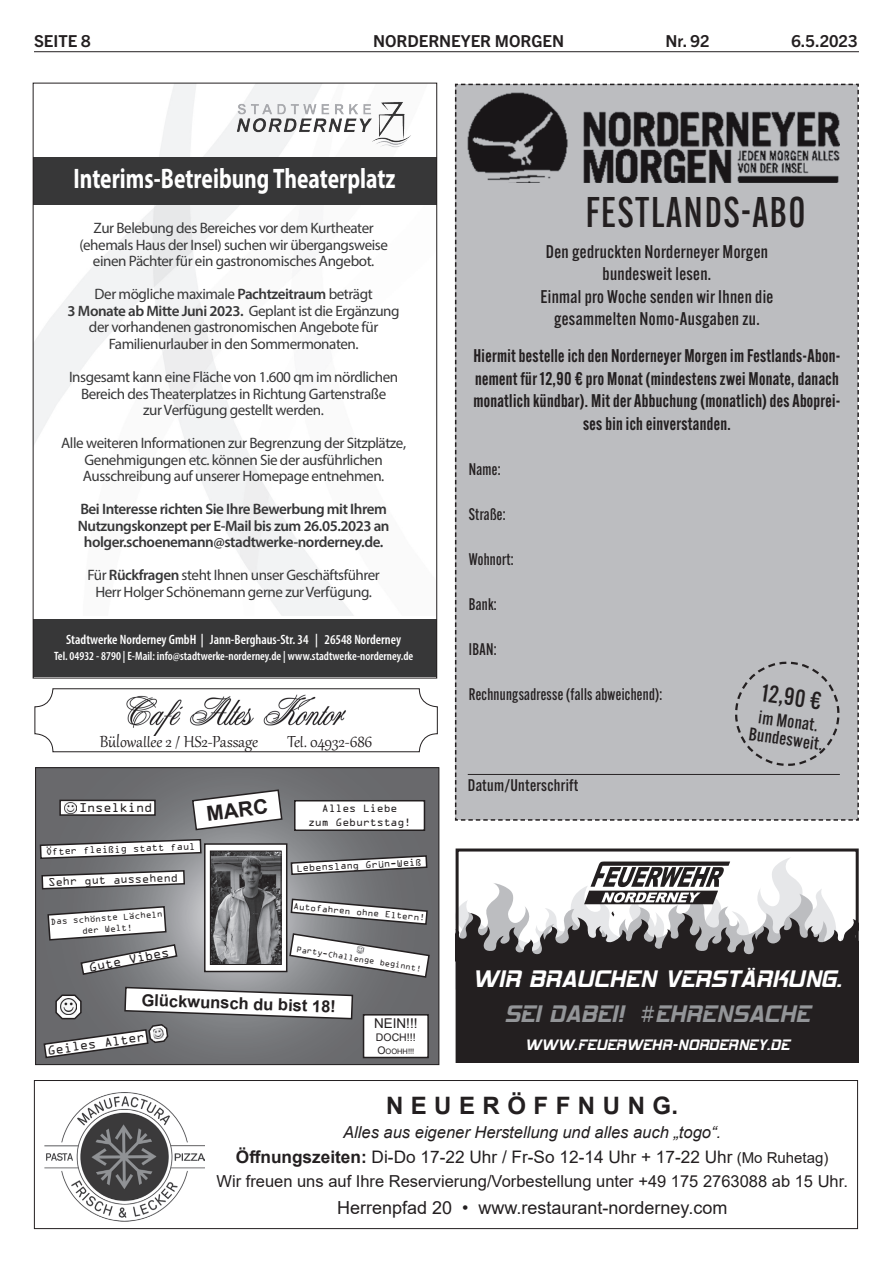
<style>
.page{position:relative;width:893px;height:1263px;background:#fff}
.page>*{position:absolute;margin:0;border:0;box-sizing:border-box;transform-origin:0 0}
.t1{font:500 42px "Alternate Gothic Cond ATF";letter-spacing:.04em;color:#231f20}
.t2{font:28.8px "Hemi Head 426";color:#fff}
.t3{font:28.8px "Hemi Head 426";color:#939598}
.t4{font:700 semi-condensed 28.35px "Myriad Pro";letter-spacing:-.005em;color:#fff;scale:.82 1}
.t5{font:700 24px "Arial";color:#231f20}
.t6{font:500 24px "Alternate Gothic ATF";color:#231f20}
.t7{font:700 20.55px "Arial";color:#231f20}
.t8{font:19.8px "Gabriola";letter-spacing:-.005em;color:#231f20}
.t9{font:18.15px "Hemi Head 426";color:#fff}
.t10{font:600 18px/22.5px "Alternate Gothic Cond ATF";letter-spacing:.02em;color:#231f20;text-align:center}
.t11{font:500 18px/22.5px "Alternate Gothic ATF";letter-spacing:.02em;color:#231f20;text-align:center}
.t12{font:18px "Arial";color:#231f20}
.t13{font:17.25px "Arial";color:#231f20}
.t14{font:16.5px "Arial";color:#231f20}
.t15{font:500 16.5px "Alternate Gothic Cond ATF";letter-spacing:.02em;color:#231f20}
.t16{font:italic 16.5px "Arial";color:#231f20}
.t17{font:700 16.5px "Trade Gothic Next LT Pro";color:#231f20}
.t18{font:700 16.5px "Arial";color:#231f20}
.t19{font:500 16.5px "Alternate Gothic ATF";letter-spacing:.02em;color:#231f20}
.t20{font:15.15px/16.6px "Myriad Pro";letter-spacing:-.03em;color:#373738;text-align:center}
.t21{font:600 15.15px/16.6px "Myriad Pro";letter-spacing:-.03em;color:#373738;text-align:center}
.t22{font:600 condensed 13.65px "Myriad Pro";color:#fff}
.t23{font:13.5px "OCRA Extended";color:#231f20}
.t24{font:13.5px "Arial";color:#231f20}
.t25{font:600 condensed 12.15px "Myriad Pro";color:#fff}
.t26{font:12px "OCRA Extended";color:#231f20}
.t27{font:11.4px/13.6px "OCRA Extended";color:#231f20;text-align:center}
.t28{font:10.5px "Arial";color:#231f20}
.t29{font:10.35px "OCRA Extended";color:#231f20}
.t30{font:9.45px "OCRA Extended";color:#231f20}
.t31{font:9.3px/11.1px "OCRA Extended";color:#231f20;text-align:center}
.t32{font:8.7px "OCRA Extended";color:#231f20}
.t33{font:7.5px "Arial";color:#231f20}
.s1{font-weight:600}
.s2{font-size:10.5px}
.s3{font-weight:700}
.s4{font-size:15px}
</style>
<div class="page">
<hr style="left:34px;top:51px;width:825px;height:1px;background:#231f20">
<div style="left:455px;top:84px;width:404px;height:737px;background:#bcbdc0"></div>
<hr style="left:468px;top:774px;width:372px;height:1px;background:#231f20">
<img style="left:468px;top:93px;width:371px;height:89px">
<img style="left:44px;top:1092px;width:160px;height:130px">
<div style="left:34px;top:1080px;width:824px;height:149px;border:1px solid #231f20"></div>
<div style="left:456px;top:958px;width:403px;height:105px;background:#231f20"></div>
<div style="left:456px;top:848px;width:403px;height:215px;border:3px solid #231f20"></div>
<svg style="left:456px;top:861px;width:403px;height:135px"></svg>
<div style="left:34px;top:688px;width:404px;height:64px;border:1px solid #231f20;border-radius:18px"></div>
<img style="left:126px;top:694px;width:220px;height:42px">
<div style="left:33px;top:157px;width:404px;height:48px;background:#373738"></div>
<div style="left:33px;top:619px;width:404px;height:58px;background:#373738"></div>
<img style="left:219px;top:85px;width:208px;height:72px">
<svg style="left:37px;top:769px;width:400px;height:294px;background:#76777a"></svg>
<div style="left:35px;top:767px;width:404px;height:298px;border:1px solid #231f20"></div>
<div style="left:60px;top:800px;width:95px;height:15px;background:#fff"></div>
<div style="left:59px;top:800px;width:97px;height:16px;border:2px solid #231f20"></div>
<svg style="left:65px;top:802px;width:11px;height:11px"></svg>
<svg style="left:39px;top:838px;width:163px;height:22px"></svg>
<svg style="left:41px;top:869px;width:145px;height:21px"></svg>
<svg style="left:47px;top:905px;width:131px;height:71px"></svg>
<div style="left:295px;top:801px;width:129px;height:29px;background:#fff"></div>
<div style="left:294px;top:800px;width:131px;height:31px;border:2px solid #231f20"></div>
<svg style="left:290px;top:854px;width:138px;height:22px"></svg>
<svg style="left:290px;top:898px;width:139px;height:28px"></svg>
<svg style="left:191px;top:788px;width:92px;height:43px"></svg>
<svg style="left:288px;top:932px;width:143px;height:46px"></svg>
<svg style="left:43px;top:986px;width:311px;height:73px"></svg>
<img style="left:60px;top:999px;width:16px;height:16px">
<div style="left:364px;top:1015px;width:64px;height:42px;background:#fff"></div>
<div style="left:363px;top:1014px;width:66px;height:44px;border:2px solid #231f20"></div>
<svg style="left:207px;top:846px;width:77px;height:123px"></svg>
<div style="left:204px;top:843px;width:83px;height:129px;border:2px solid #231f20"></div>
<img style="left:212px;top:853px;width:67px;height:109px">
<div style="left:210px;top:851px;width:71px;height:113px;border:1px solid #231f20"></div>
<p class="t17" style="left:34px;top:29px;width:58px">SEITE 8</p>
<p class="t17" style="left:373px;top:29px;width:193px">NORDERNEYER MORGEN</p>
<p class="t17" style="left:666px;top:29px;width:45px">Nr. 92</p>
<p class="t17" style="left:791px;top:29px;width:68px">6.5.2023</p>
<h3 class="t4" style="left:74px;top:160px;width:394px">Interims-Betreibung Theaterplatz</h3>
<p class="t20" style="left:79px;top:219px;width:310px">Zur Belebung des Bereiches vor dem Kurtheater (ehemals Haus der Insel) suchen wir übergangsweise einen Pächter für ein gastronomisches Angebot.</p>
<p class="t20" style="left:68px;top:286px;width:334px">Der mögliche maximale <span class="s1">Pachtzeitraum</span> beträgt<br><span class="s1">3 Monate ab Mitte Juni 2023.</span> Geplant ist die Ergänzung der vorhandenen gastronomischen Angebote für Familienurlauber in den Sommermonaten.</p>
<p class="t20" style="left:69px;top:368px;width:331px">Insgesamt kann eine Fläche von 1.600 qm im nördlichen<br>Bereich desTheaterplatzes in Richtung Gartenstraße<br>zur Verfügung gestellt werden.</p>
<p class="t20" style="left:61px;top:434px;width:347px">Alle weiteren Informationen zur Begrenzung der Sitzplätze,<br>Genehmigungen etc. können Sie der ausführlichen<br>Ausschreibung auf unserer Homepage entnehmen.</p>
<p class="t21" style="left:78px;top:500px;width:313px">Bei Interesse richten Sie Ihre Bewerbung mit Ihrem<br>Nutzungskonzept per E-Mail bis zum 26.05.2023 an holger.schoenemann@stadtwerke-norderney.de.</p>
<p class="t20" style="left:87px;top:567px;width:294px">Für <span class="s1">Rückfragen</span> steht Ihnen unser Geschäftsführer<br>Herr Holger Schönemann gerne zur Verfügung.</p>
<p class="t22" style="left:66px;top:631px;width:337px">Stadtwerke Norderney GmbH | Jann-Berghaus-Str. 34 | 26548 Norderney</p>
<p class="t25" style="left:54px;top:648px;width:361px">Tel. 04932 - 8790 | E-Mail: info@stadtwerke-norderney.de | www.stadtwerke-norderney.de</p>
<h3 class="t8" style="left:100px;top:728px;width:160px">Bülowallee 2 / HS2-Passage</h3>
<h3 class="t8" style="left:288px;top:728px;width:86px">Tel. 04932-686</h3>
<p class="t23" style="left:79px;top:800px;width:75px">Inselkind</p>
<p class="t29" style="left:46px;top:846px;width:151px;rotate:-2deg">Öfter fleißig statt faul</p>
<p class="t26" style="left:48px;top:876px;width:131px;rotate:-2deg">Sehr gut aussehend</p>
<p class="t31" style="left:50px;top:916px;width:114px;rotate:-4deg">Das schönste Lächeln der Welt!</p>
<p class="t23" style="left:88px;top:960px;width:83px;rotate:-11deg">Gute Vibes</p>
<h3 class="t7" style="left:205px;top:799px;width:63px;rotate:-7deg">MARC</h3>
<p class="t27" style="left:308px;top:802px;width:105px">Alles Liebe<br>zum Geburtstag!</p>
<p class="t29" style="left:296px;top:863px;width:127px;rotate:-3deg">Lebenslang Grün-Weiß</p>
<p class="t30" style="left:294px;top:901px;width:134px;rotate:5deg">Autofahren ohne Eltern!</p>
<p class="t32" style="left:297px;top:944px;width:128px;rotate:9deg">Party-Challenge beginnt!</p>
<p class="t18" style="left:142px;top:988px;width:196px;rotate:2deg">Glückwunsch du bist 18!</p>
<p class="t23" style="left:47px;top:1043px;width:99px;rotate:-8deg">Geiles Alter</p>
<p class="t24" style="left:374px;top:1014px;width:45px">NEIN!!!</p>
<p class="t28" style="left:376px;top:1030px;width:41px">DOCH!!!</p>
<p class="t33" style="left:377px;top:1046px;width:38px"><span class="s2">O</span>OOHH!!!</p>
<h1 class="t1" style="left:586px;top:186px;width:221px">FESTLANDS-ABO</h1>
<p class="t11" style="left:540px;top:240px;width:234px">Den gedruckten Norderneyer Morgen bundesweit lesen.<br>Einmal pro Woche senden wir Ihnen die gesammelten Nomo-Ausgaben zu.</p>
<p class="t10" style="left:473px;top:344px;width:369px">Hiermit bestelle ich den Norderneyer Morgen im Festlands-Abon&shy;nement für 12,90 € pro Monat (mindestens zwei Monate, danach monatlich kündbar). Mit der Abbuchung (monatlich) des Aboprei&shy;ses bin ich einverstanden.</p>
<p class="t15" style="left:469px;top:459px;width:33px">Name:</p>
<p class="t15" style="left:469px;top:504px;width:38px">Straße:</p>
<p class="t15" style="left:469px;top:549px;width:46px">Wohnort:</p>
<p class="t15" style="left:469px;top:594px;width:29px">Bank:</p>
<p class="t15" style="left:469px;top:639px;width:29px">IBAN:</p>
<p class="t15" style="left:469px;top:684px;width:195px">Rechnungsadresse (falls abweichend):</p>
<h3 class="t6" style="left:764px;top:678px;width:62px;rotate:8deg">12,90 €</h3>
<p class="t11" style="left:753px;top:707px;width:76px;line-height:18px;rotate:8deg">im Monat.<br>Bundesweit.</p>
<p class="t19" style="left:468px;top:775px;width:112px">Datum/Unterschrift</p>
<h2 class="t2" style="left:472px;top:966px;width:371px">WIR BRAUCHEN VERSTÄRKUNG.</h2>
<h2 class="t3" style="left:504px;top:1001px;width:307px">SEI DABEI! #EHRENSACHE</h2>
<p class="t9" style="left:525px;top:1037px;width:266px">WWW.FEUERWEHR-NORDERNEY.DE</p>
<h3 class="t5" style="left:386px;top:1088px;width:293px">N E U E R Ö F F N U N G.</h3>
<p class="t16" style="left:343px;top:1121px;width:379px">Alles aus eigener Herstellung und alles auch „togo“.</p>
<p class="t13" style="left:236px;top:1145px;width:594px"><span class="s3">Öffnungszeiten:</span> Di-Do 17-22 Uhr / Fr-So 12-14 Uhr + 17-22 Uhr <span class="s4">(Mo Ruhetag)</span></p>
<p class="t14" style="left:216px;top:1170px;width:633px">Wir freuen uns auf Ihre Reservierung/Vorbestellung unter +49 175 2763088 ab 15 Uhr.</p>
<p class="t12" style="left:337px;top:1195px;width:392px">Herrenpfad 20 • www.restaurant-norderney.com</p>
</div>
